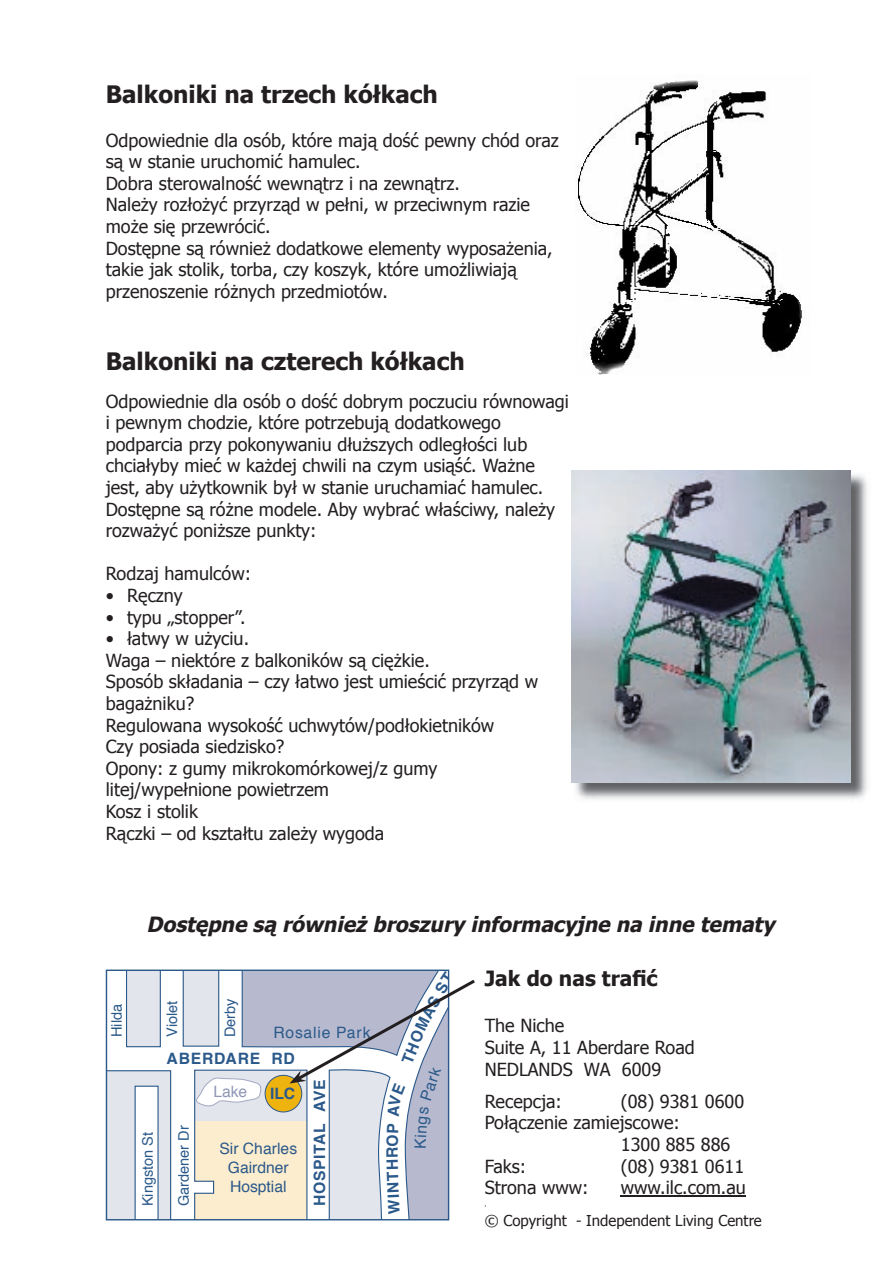
<style>
.page{position:relative;width:893px;height:1263px;background:#fff}
.page>*{position:absolute;margin:0;border:0;box-sizing:border-box;transform-origin:0 0}
.t1{font:700 24px "Tahoma";color:#231f20}
.t2{font:italic 700 21px "Tahoma";color:#231f20}
.t3{font:700 21px "Tahoma";color:#231f20}
.t4{font:18px/21.6px "Tahoma";color:#231f20}
.t5{font:700 15.75px "Helvetica";letter-spacing:.05em;color:#2b598a}
.t6{font:15.6px/19px "Helvetica";color:#2b598a;text-align:center}
.t7{font:700 15.6px "Helvetica";letter-spacing:.05em;color:#2b598a}
.t8{font:15.6px "Helvetica";letter-spacing:.05em;color:#2b598a}
.t9{font:15.6px "Helvetica";color:#9097b7}
.t10{font:15px "Tahoma";color:#231f20}
.t11{font:14.55px "Helvetica";color:#2b598a}
</style>
<div class="page">
<hr style="left:621px;top:1195px;width:125px;height:1px;background:#231f20">
<svg style="left:107px;top:971px;width:86px;height:248px"></svg>
<hr style="left:106px;top:970px;width:1px;height:250px;background:#2b598a">
<hr style="left:106px;top:1219px;width:343px;height:1px;background:#2b598a">
<hr style="left:106px;top:969px;width:343px;height:2px;background:#2b598a">
<img style="left:575px;top:472px;width:292px;height:328px">
<img style="left:571px;top:471px;width:279px;height:312px">
<img style="left:576px;top:80px;width:229px;height:294px">
<svg style="left:193px;top:969px;width:282px;height:252px"></svg>
<h1 class="t1" style="left:106px;top:78px;width:333px">Balkoniki na trzech kółkach</h1>
<p class="t4" style="left:106px;top:128px;width:455px">Odpowiednie dla osób, które mają dość pewny chód oraz są w stanie uruchomić hamulec.<br>Dobra sterowalność wewnątrz i na zewnątrz.<br>Należy rozłożyć przyrząd w pełni, w przeciwnym razie może się przewrócić.<br>Dostępne są również dodatkowe elementy wyposażenia, takie jak stolik, torba, czy koszyk, które umożliwiają przenoszenie różnych przedmiotów.</p>
<h1 class="t1" style="left:106px;top:344px;width:360px">Balkoniki na czterech kółkach</h1>
<p class="t4" style="left:106px;top:389px;width:465px">Odpowiednie dla osób o dość dobrym poczuciu równowagi i pewnym chodzie, które potrzebują dodatkowego podparcia przy pokonywaniu dłuższych odległości lub chciałyby mieć w każdej chwili na czym usiąść. Ważne jest, aby użytkownik był w stanie uruchamiać hamulec.<br>Dostępne są różne modele. Aby wybrać właściwy, należy rozważyć poniższe punkty:</p>
<p class="t4" style="left:106px;top:562px;width:147px">Rodzaj hamulców:</p>
<p class="t4" style="left:106px;top:584px;width:79px">• Ręczny</p>
<p class="t4" style="left:106px;top:605px;width:141px">• typu „stopper”.</p>
<p class="t4" style="left:106px;top:627px;width:434px">• łatwy w użyciu.<br>Waga – niektóre z balkoników są ciężkie.<br>Sposób składania – czy łatwo jest umieścić przyrząd w bagażniku?<br>Regulowana wysokość uchwytów/podłokietników<br>Czy posiada siedzisko?<br>Opony: z gumy mikrokomórkowej/z gumy litej/wypełnione powietrzem<br>Kosz i stolik<br>Rączki – od kształtu zależy wygoda</p>
<p class="t2" style="left:146px;top:909px;width:629px">Dostępne są również broszury informacyjne na inne tematy</p>
<p class="t11" style="left:107px;top:1037px;width:35px;rotate:-90deg">Hilda</p>
<p class="t11" style="left:162px;top:1037px;width:38px;rotate:-90deg">Violet</p>
<p class="t11" style="left:220px;top:1037px;width:40px;rotate:-90deg">Derby</p>
<p class="t8" style="left:273px;top:1021px;width:99px">Rosalie Park</p>
<p class="t7" style="left:167px;top:1048px;width:130px">ABERDARE RD</p>
<p class="t11" style="left:138px;top:1206px;width:76px;rotate:-90deg">Kingston St</p>
<p class="t11" style="left:174px;top:1206px;width:82px;rotate:-90deg">Gardener Dr</p>
<p class="t9" style="left:213px;top:1081px;width:35px">Lake</p>
<p class="t5" style="left:309px;top:1206px;width:128px;rotate:-90deg">HOSPITAL AVE</p>
<p class="t7" style="left:270px;top:1083px;width:27px">ILC</p>
<p class="t6" style="left:219px;top:1140px;width:79px">Sir Charles<br>Gairdner<br>Hosptial</p>
<p class="t5" style="left:381px;top:1158px;width:13px;rotate:-90deg">R</p>
<p class="t5" style="left:383px;top:1214px;width:56px;rotate:-92deg">W NI TH</p>
<p class="t3" style="left:485px;top:963px;width:174px">Jak do nas trafić</p>
<p class="t4" style="left:485px;top:1014px;width:212px">The Niche<br>Suite A, 11 Aberdare Road<br>NEDLANDS WA 6009</p>
<p class="t4" style="left:485px;top:1089px;width:79px">Recepcja:</p>
<p class="t4" style="left:621px;top:1089px;width:125px">(08) 9381 0600</p>
<p class="t4" style="left:485px;top:1111px;width:197px">Połączenie zamiejscowe:</p>
<p class="t4" style="left:621px;top:1133px;width:111px">1300 885 886</p>
<p class="t4" style="left:485px;top:1154px;width:43px">Faks:</p>
<p class="t4" style="left:621px;top:1154px;width:125px">(08) 9381 0611</p>
<p class="t4" style="left:485px;top:1176px;width:105px">Strona www:</p>
<p class="t4" style="left:621px;top:1176px;width:127px">www.ilc.com.au</p>
<p class="t10" style="left:485px;top:1211px;width:279px">© Copyright - Independent Living Centre</p>
</div>
